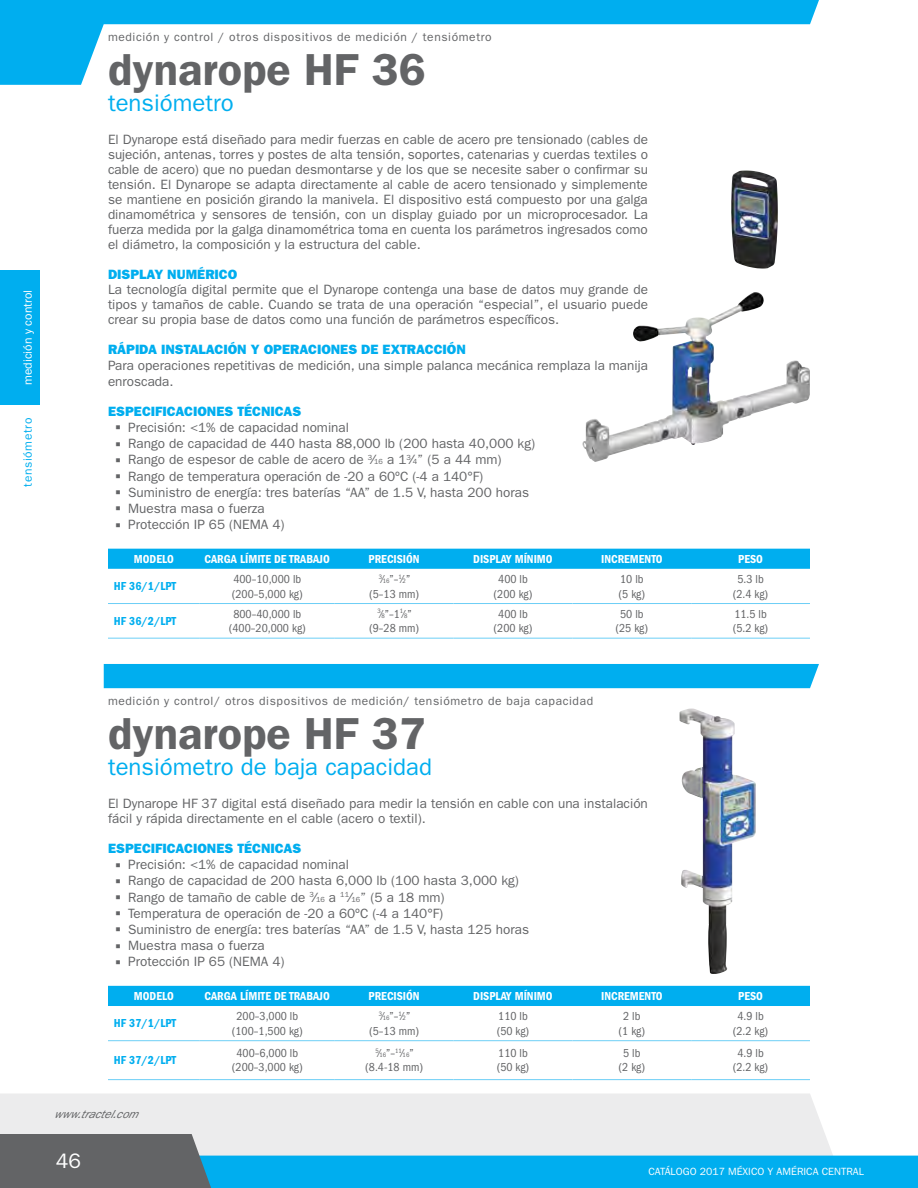
<style>
.page{position:relative;width:918px;height:1188px;background:#fff}
.page>*{position:absolute;margin:0;border:0;box-sizing:border-box;transform-origin:0 0}
.t1{font:600 45px "ITC Franklin Gothic Std";color:#636466}
.t2{font:24px "ITC Franklin Gothic Std";color:#00aeef}
.t3{font:21px "ITC Franklin Gothic Std";color:#fff}
.t4{font:13.5px/16.2px "ITC Franklin Gothic Std";color:#636466}
.t5{font:13.5px "ITC Franklin Gothic Std Hvy";color:#00aeef}
.t6{font:condensed 12px/14.4px "ITC Franklin Gothic Std";color:#636466;text-align:center}
.t7{font:12px "ITC Franklin Gothic Std";letter-spacing:.05em;color:#636466}
.t8{font:12px "ITC Franklin Gothic Std Dm Cd";color:#fff}
.t9{font:12px "ITC Franklin Gothic Std Dm Cd";color:#00aeef}
.t10{font:12px "ITC Franklin Gothic Std";color:#fff}
.t11{font:italic 12px "ITC Franklin Gothic Std";color:#636466}
.t12{font:12px "ITC Franklin Gothic Std";letter-spacing:.05em;color:#00aeef}
.t13{font:10.5px "ITC Franklin Gothic Std";color:#fff}
.t14{font:condensed 6.6px "ITC Franklin Gothic Std";color:#636466}
.s1{font-size:7.35px}
.s2{font-size:12px}
.s3{font-size:6.6px}
</style>
<div class="page">
<div style="left:0;top:1094px;width:845px;height:62px;background:#ececed"></div>
<svg style="left:0;top:0;width:819px;height:85px"></svg>
<div style="left:0;top:1156px;width:918px;height:32px;background:#00aeef"></div>
<div style="left:0;top:1134px;width:216px;height:54px;background:#636466"></div>
<div style="left:0;top:270px;width:40px;height:135px;background:#00aeef"></div>
<div style="left:108px;top:549px;width:702px;height:20px;background:#00aeef"></div>
<svg style="left:108px;top:637px;width:702px;height:1px"></svg>
<hr style="left:108px;top:603px;width:92px;height:1px;background:#6dcff6">
<hr style="left:200px;top:603px;width:135px;height:1px;background:#6dcff6">
<hr style="left:335px;top:603px;width:119px;height:1px;background:#6dcff6">
<hr style="left:454px;top:603px;width:118px;height:1px;background:#6dcff6">
<hr style="left:572px;top:603px;width:119px;height:1px;background:#6dcff6">
<hr style="left:691px;top:603px;width:119px;height:1px;background:#6dcff6">
<hr style="left:108px;top:638px;width:92px;height:1px;background:#6dcff6">
<hr style="left:200px;top:638px;width:135px;height:1px;background:#6dcff6">
<hr style="left:335px;top:638px;width:119px;height:1px;background:#6dcff6">
<hr style="left:454px;top:638px;width:118px;height:1px;background:#6dcff6">
<hr style="left:572px;top:638px;width:119px;height:1px;background:#6dcff6">
<hr style="left:691px;top:638px;width:119px;height:1px;background:#6dcff6">
<div style="left:104px;top:664px;width:715px;height:24px;background:#00aeef"></div>
<div style="left:108px;top:986px;width:702px;height:20px;background:#00aeef"></div>
<svg style="left:108px;top:1041px;width:702px;height:1px"></svg>
<hr style="left:108px;top:1040px;width:92px;height:1px;background:#6dcff6">
<hr style="left:200px;top:1040px;width:135px;height:1px;background:#6dcff6">
<hr style="left:335px;top:1040px;width:119px;height:1px;background:#6dcff6">
<hr style="left:454px;top:1040px;width:118px;height:1px;background:#6dcff6">
<hr style="left:572px;top:1040px;width:119px;height:1px;background:#6dcff6">
<hr style="left:691px;top:1040px;width:119px;height:1px;background:#6dcff6">
<hr style="left:108px;top:1079px;width:92px;height:1px;background:#6dcff6">
<hr style="left:200px;top:1079px;width:135px;height:1px;background:#6dcff6">
<hr style="left:335px;top:1079px;width:119px;height:1px;background:#6dcff6">
<hr style="left:454px;top:1079px;width:118px;height:1px;background:#6dcff6">
<hr style="left:572px;top:1079px;width:119px;height:1px;background:#6dcff6">
<hr style="left:691px;top:1079px;width:119px;height:1px;background:#6dcff6">
<img style="left:731px;top:170px;width:47px;height:99px">
<img style="left:583px;top:292px;width:227px;height:170px">
<img style="left:680px;top:708px;width:76px;height:266px">
<p class="t10" style="left:21px;top:385px;width:97px;rotate:-90deg">medición y control</p>
<p class="t12" style="left:21px;top:487px;width:70px;rotate:-90deg">tensiómetro</p>
<p class="t7" style="left:108px;top:30px;width:385px">medición y control / otros dispositivos de medición / tensiómetro</p>
<h1 class="t1" style="left:108px;top:43px;width:319px">dynarope HF 36</h1>
<h2 class="t2" style="left:108px;top:89px;width:127px">tensiómetro</h2>
<p class="t4" style="left:108px;top:132px;width:542px;line-height:15px;text-align:justify">El Dynarope está diseñado para medir fuerzas en cable de acero pre tensionado (cables de sujeción, antenas, torres y postes de alta tensión, soportes, catenarias y cuerdas textiles o cable de acero) que no puedan desmontarse y de los que se necesite saber o confirmar su tensión. El Dynarope se adapta directamente al cable de acero tensionado y simplemente se mantiene en posición girando la manivela. El dispositivo está compuesto por una galga dinamométrica y sensores de tensión, con un display guiado por un microprocesador. La fuerza medida por la galga dinamométrica toma en cuenta los parámetros ingresados como el diámetro, la composición y la estructura del cable.</p>
<p class="t5" style="left:108px;top:266px;width:131px">DISPLAY NUMÉRICO</p>
<p class="t4" style="left:108px;top:282px;width:542px;line-height:15px;text-align:justify">La tecnología digital permite que el Dynarope contenga una base de datos muy grande de tipos y tamaños de cable. Cuando se trata de una operación “especial”, el usuario puede crear su propia base de datos como una función de parámetros específicos.</p>
<p class="t5" style="left:108px;top:341px;width:359px">RÁPIDA INSTALACIÓN Y OPERACIONES DE EXTRACCIÓN</p>
<p class="t4" style="left:108px;top:357px;width:541px">Para operaciones repetitivas de medición, una simple palanca mecánica remplaza la manija enroscada.</p>
<p class="t5" style="left:108px;top:403px;width:195px">ESPECIFICACIONES TÉCNICAS</p>
<p class="t4" style="left:128px;top:419px;width:408px">Precisión: &lt;1% de capacidad nominal<br>Rango de capacidad de 440 hasta 88,000 lb (200 hasta 40,000 kg)<br>Rango de espesor de cable de acero de <sup>3</sup>⁄<span class="s1">16</span> a 1<sup>3</sup>⁄<span class="s1">4</span>” (5 a 44 mm)<br>Rango de temperatura operación de -20 a 60ºC (-4 a 140°F)<br>Suministro de energía: tres baterías “AA” de 1.5 V, hasta 200 horas Muestra masa o fuerza<br>Protección IP 65 (NEMA 4)</p>
<p class="t8" style="left:134px;top:552px;width:42px">MODELO</p>
<p class="t8" style="left:205px;top:552px;width:127px">CARGA LÍMITE DE TRABAJO</p>
<p class="t8" style="left:369px;top:552px;width:53px">PRECISIÓN</p>
<p class="t8" style="left:473px;top:552px;width:81px">DISPLAY MÍNIMO</p>
<p class="t8" style="left:601px;top:552px;width:63px">INCREMENTO</p>
<p class="t8" style="left:738px;top:552px;width:26px">PESO</p>
<p class="t9" style="left:114px;top:579px;width:64px">HF 36/1/LPT</p>
<p class="t6" style="left:232px;top:572px;width:72px;text-align:left">400–10,000 lb (200–5,000 kg)</p>
<p class="t14" style="left:379px;top:577px;width:33px">3<span class="s2">⁄</span>16<span class="s2">”–</span>1<span class="s2">⁄</span>2<span class="s2">”</span></p>
<p class="t6" style="left:494px;top:572px;width:40px">400 lb (200 kg)</p>
<p class="t6" style="left:619px;top:572px;width:28px;text-align:left">10 lb (5 kg)</p>
<p class="t6" style="left:733px;top:572px;width:37px">5.3 lb (2.4 kg)</p>
<p class="t6" style="left:369px;top:586px;width:52px">(5–13 mm)</p>
<p class="t9" style="left:114px;top:614px;width:64px">HF 36/2/LPT</p>
<p class="t6" style="left:229px;top:607px;width:79px">800–40,000 lb (400–20,000 kg)</p>
<p class="t6" style="left:369px;top:607px;width:52px"><sup>3</sup>⁄<span class="s3">8</span>”–1<sup>1</sup>⁄<span class="s3">8</span>” (9–28 mm)</p>
<p class="t6" style="left:494px;top:607px;width:40px">400 lb (200 kg)</p>
<p class="t6" style="left:615px;top:607px;width:34px">50 lb (25 kg)</p>
<p class="t6" style="left:733px;top:607px;width:37px;text-align:left">11.5 lb (5.2 kg)</p>
<p class="t7" style="left:108px;top:694px;width:487px">medición y control/ otros dispositivos de medición/ tensiómetro de baja capacidad</p>
<h1 class="t1" style="left:108px;top:707px;width:319px">dynarope HF 37</h1>
<h2 class="t2" style="left:108px;top:753px;width:325px">tensiómetro de baja capacidad</h2>
<p class="t4" style="left:108px;top:796px;width:541px;line-height:15px">El Dynarope HF 37 digital está diseñado para medir la tensión en cable con una instalación fácil y rápida directamente en el cable (acero o textil).</p>
<p class="t5" style="left:108px;top:840px;width:195px">ESPECIFICACIONES TÉCNICAS</p>
<p class="t4" style="left:128px;top:857px;width:402px">Precisión: &lt;1% de capacidad nominal<br>Rango de capacidad de 200 hasta 6,000 lb (100 hasta 3,000 kg)<br>Rango de tamaño de cable de <sup>3</sup>⁄<span class="s1">16</span> a <sup>11</sup>⁄<span class="s1">16</span>” (5 a 18 mm)<br>Temperatura de operación de -20 a 60ºC (-4 a 140°F)<br>Suministro de energía: tres baterías “AA” de 1.5 V, hasta 125 horas Muestra masa o fuerza<br>Protección IP 65 (NEMA 4)</p>
<p class="t8" style="left:134px;top:989px;width:42px">MODELO</p>
<p class="t8" style="left:205px;top:989px;width:127px">CARGA LÍMITE DE TRABAJO</p>
<p class="t8" style="left:369px;top:989px;width:53px">PRECISIÓN</p>
<p class="t8" style="left:473px;top:989px;width:81px">DISPLAY MÍNIMO</p>
<p class="t8" style="left:601px;top:989px;width:63px">INCREMENTO</p>
<p class="t8" style="left:738px;top:989px;width:26px">PESO</p>
<p class="t9" style="left:114px;top:1017px;width:64px">HF 37/1/LPT</p>
<p class="t6" style="left:232px;top:1009px;width:72px">200–3,000 lb (100–1,500 kg)</p>
<p class="t14" style="left:379px;top:1014px;width:33px">3<span class="s2">⁄</span>16<span class="s2">”–</span>1<span class="s2">⁄</span>2<span class="s2">”</span></p>
<p class="t6" style="left:497px;top:1009px;width:34px;text-align:left">110 lb (50 kg)</p>
<p class="t6" style="left:619px;top:1009px;width:28px">2 lb (1 kg)</p>
<p class="t6" style="left:733px;top:1009px;width:37px">4.9 lb (2.2 kg)</p>
<p class="t6" style="left:369px;top:1024px;width:52px">(5–13 mm)</p>
<p class="t9" style="left:114px;top:1053px;width:64px">HF 37/2/LPT</p>
<p class="t6" style="left:232px;top:1046px;width:72px">400–6,000 lb (200–3,000 kg)</p>
<p class="t14" style="left:376px;top:1051px;width:39px">5<span class="s2">⁄</span>16<span class="s2">”–</span>11<span class="s2">⁄</span>16<span class="s2">”</span></p>
<p class="t6" style="left:365px;top:1060px;width:59px">(8.4-18 mm)</p>
<p class="t11" style="left:54px;top:1107px;width:91px">www.tractel.com</p>
<h3 class="t3" style="left:56px;top:1149px;width:27px">46</h3>
<p class="t6" style="left:497px;top:1046px;width:34px;text-align:left">110 lb (50 kg)</p>
<p class="t6" style="left:619px;top:1046px;width:28px">5 lb (2 kg)</p>
<p class="t6" style="left:733px;top:1046px;width:37px">4.9 lb (2.2 kg)</p>
<p class="t13" style="left:648px;top:1165px;width:217px">CATÁLOGO 2017 MÉXICO Y AMÉRICA CENTRAL</p>
</div>
